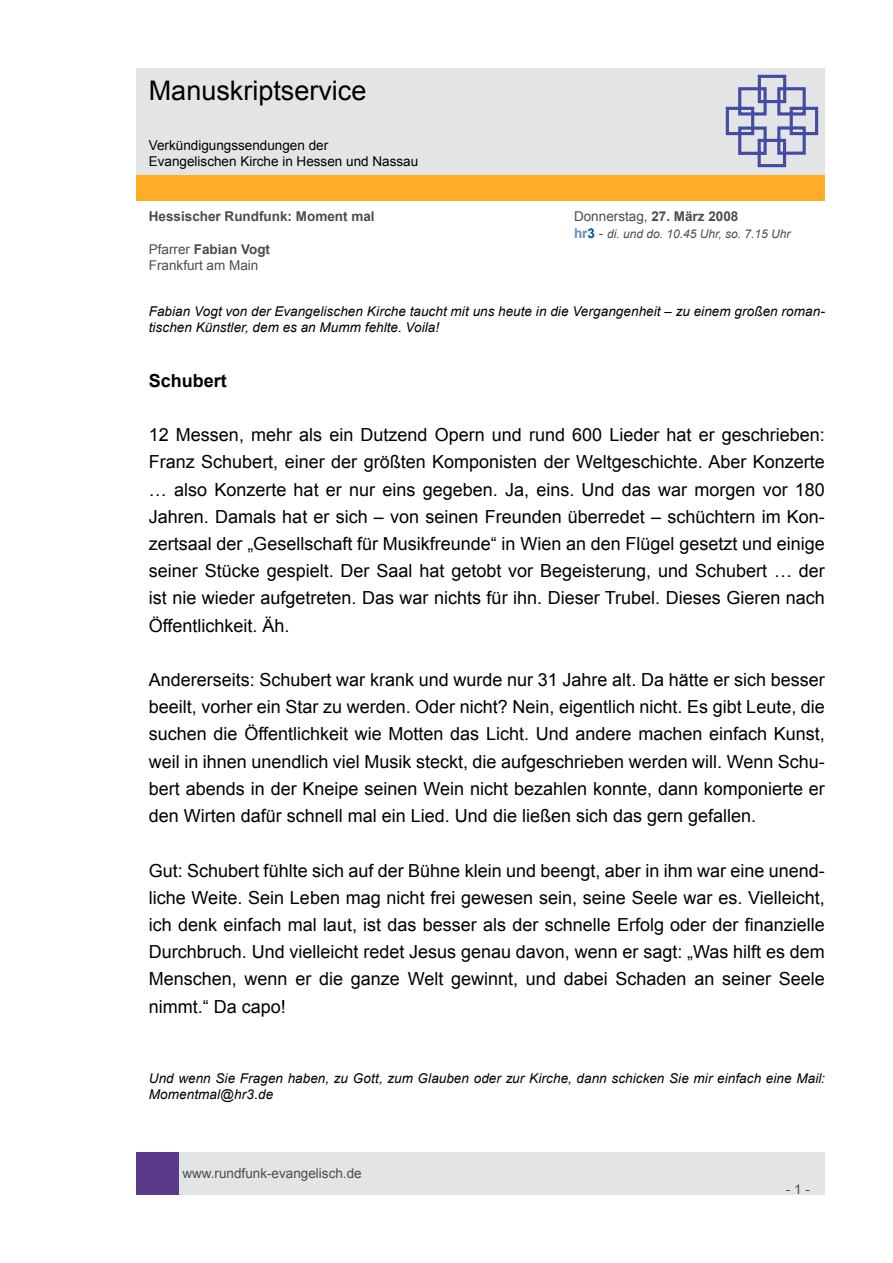
<style>
.page{position:relative;width:893px;height:1263px;background:#fff}
.page>*{position:absolute;margin:0;border:0;box-sizing:border-box;transform-origin:0 0}
.t1{font:27px "Arial";color:#000}
.t2{font:18px/27.2px "Arial";color:#000;text-align:justify}
.t3{font:700 18px "Arial";color:#000}
.t4{font:italic 13.5px/16.2px "Arial";letter-spacing:.005em;color:#000}
.t5{font:13.5px/16.2px "Arial";color:#4c4c4c}
.t6{font:13.5px/16.2px "Arial";color:#000}
.t7{font:700 13.5px "Arial";color:#4c4c4c}
.t8{font:italic 12px "Arial";color:#4c4c4c}
.s1{font-weight:700}
.s2{font-weight:700;font-style:normal;font-size:13.5px;color:#5b90c2}
.s3{font-weight:700;font-style:normal;font-size:13.5px;color:#0056a4}
.s4{font-style:normal;font-size:13.5px}
</style>
<div class="page">
<div style="left:179px;top:1152px;width:646px;height:43px;background:#e3e4e5"></div>
<div style="left:136px;top:1152px;width:43px;height:43px;background:#5c3a8b"></div>
<div style="left:136px;top:175px;width:689px;height:26px;background:#ffad26"></div>
<div style="left:136px;top:68px;width:689px;height:106px;background:#e3e4e5"></div>
<svg style="left:725px;top:74px;width:94px;height:94px"></svg>
<h1 class="t1" style="left:149px;top:73px;width:219px">Manuskriptservice</h1>
<p class="t6" style="left:149px;top:137px;width:271px">Verkündigungssendungen der<br>Evangelischen Kirche in Hessen und Nassau</p>
<p class="t7" style="left:149px;top:208px;width:227px">Hessischer Rundfunk: Moment mal</p>
<p class="t5" style="left:574px;top:209px;width:166px">Donnerstag, <span class="s1">27. März 2008</span></p>
<p class="t8" style="left:574px;top:226px;width:218px"><span class="s2">hr</span><span class="s3">3</span> <span class="s4">-</span> di. und do. 10.45 Uhr, so. 7.15 Uhr</p>
<p class="t5" style="left:149px;top:241px;width:123px">Pfarrer <span class="s1">Fabian Vogt<br></span>Frankfurt am Main</p>
<p class="t4" style="left:149px;top:303px;width:678px">Fabian Vogt von der Evangelischen Kirche taucht mit uns heute in die Vergangenheit – zu einem großen roman&shy;tischen Künstler, dem es an Mumm fehlte. Voila!</p>
<p class="t3" style="left:149px;top:368px;width:80px">Schubert</p>
<p class="t2" style="left:149px;top:421px;width:678px">1 2 Messen, mehr als ein Dutzend Opern und rund 600 Lieder hat er geschrieben:<br>Franz Schubert, einer der größten Komponisten der Weltgeschichte. Aber Konzerte … also Konzerte hat er nur eins gegeben. Ja, eins. Und das war morgen vor 1 80<br>Jahren. Damals hat er sich – von seinen Freunden überredet – schüchtern im Kon&shy;zertsaal der „Gesellschaft für Musikfreunde“ in Wien an den Flügel gesetzt und einige seiner Stücke gespielt. Der Saal hat getobt vor Begeisterung, und Schubert … der ist nie wieder aufgetreten. Das war nichts für ihn. Dieser Trubel. Dieses Gieren nach Öffentlichkeit. Äh.</p>
<p class="t2" style="left:149px;top:666px;width:678px">Andererseits: Schubert war krank und wurde nur 31 Jahre alt. Da hätte er sich besser beeilt, vorher ein Star zu werden. Oder nicht? Nein, eigentlich nicht. Es gibt Leute, die suchen die Öffentlichkeit wie Motten das Licht. Und andere machen einfach Kunst, weil in ihnen unendlich viel Musik steckt, die aufgeschrieben werden will. Wenn Schu&shy;bert abends in der Kneipe seinen Wein nicht bezahlen konnte, dann komponierte er den Wirten dafür schnell mal ein Lied. Und die ließen sich das gern gefallen.</p>
<p class="t2" style="left:149px;top:857px;width:678px">Gut: Schubert fühlte sich auf der Bühne klein und beengt, aber in ihm war eine unend&shy;liche Weite. Sein Leben mag nicht frei gewesen sein, seine Seele war es. Vielleicht, ich denk einfach mal laut, ist das besser als der schnelle Erfolg oder der finanzielle Durchbruch. Und vielleicht redet Jesus genau davon, wenn er sagt: „Was hilft es dem Menschen, wenn er die ganze Welt gewinnt, und dabei Schaden an seiner Seele nimmt.“ Da capo!</p>
<p class="t4" style="left:149px;top:1070px;width:678px">Und wenn Sie Fragen haben, zu Gott, zum Glauben oder zur Kirche, dann schicken Sie mir einfach eine Mail:<br>Momentmal@hr3.de</p>
<p class="t5" style="left:182px;top:1165px;width:181px">www.rundfunk-evangelisch.de</p>
<p class="t5" style="left:786px;top:1181px;width:26px">- -</p>
</div>
